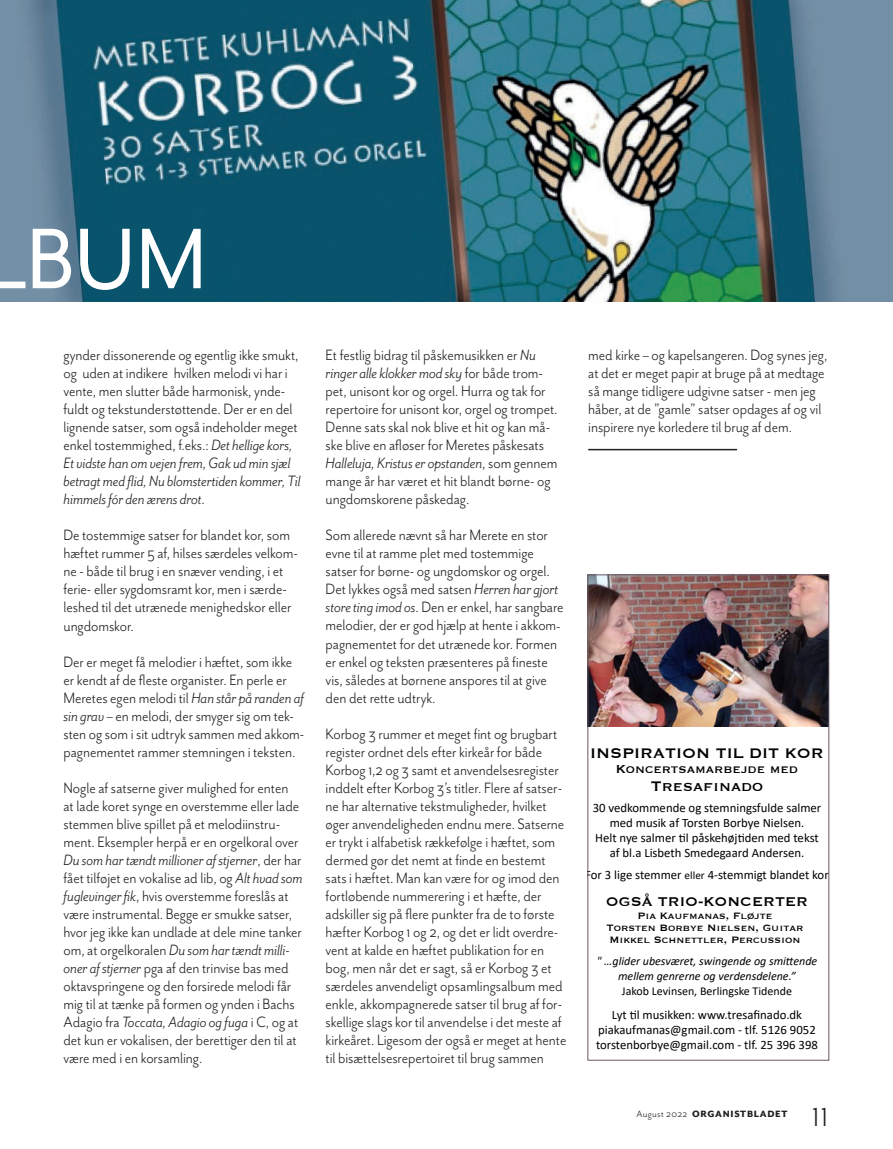
<style>
.page{position:relative;width:893px;height:1149px;background:#fff}
.page>*{position:absolute;margin:0;border:0;box-sizing:border-box;transform-origin:0 0}
.t1{font:99px "Mr Eaves Mod OT";color:#fff;scale:.96 1}
.t2{font:30px "Mr Eaves San OT";color:#231f20}
.t3{font:18px "Copperplate";color:#000}
.t4{font:17.25px/18px "Mr Eaves San OT";letter-spacing:-.005em;color:#231f20;scale:.93 1}
.t5{font:16.5px "Copperplate";color:#000}
.t6{font:15px "Copperplate";color:#000}
.t7{font:12.75px/15px "Calibri";color:#000;text-align:center}
.t8{font:12px/12px "Copperplate";color:#000;text-align:center}
.t9{font:italic 12px/15px "Calibri";color:#000;text-align:center}
.t10{font:12px "Calibri";color:#000}
.t11{font:800 10.5px "Mr Eaves Mod OT";letter-spacing:.07em;color:#231f20}
.s1{font-style:italic}
.s2{font-size:11.25px}
.s3{font-family:"Mr Eaves San OT";font-weight:400}
</style>
<div class="page">
<img style="left:0;top:0;width:893px;height:302px">
<img style="left:589px;top:576px;width:238px;height:150px">
<div style="left:587px;top:574px;width:242px;height:486px;border:1px solid #695864"></div>
<hr style="left:588px;top:448px;width:149px;height:2px;background:#231f20">
<h1 class="t1" style="left:-15px;top:205px;width:233px">LBUM</h1>
<p class="t4" style="left:63px;top:346px;width:256px">gynder dissonerende og egentlig ikke smukt, og uden at indikere hvilken melodi vi har i vente, men slutter både harmonisk, ynde&shy;fuldt og tekstunderstøttende. Der er en del lignende satser, som også indeholder meget enkel tostemmighed, f.eks.: <span class="s1">Det hellige kors, Et vidste han om vejen frem, Gak ud min sjæl betragt med flid, Nu blomstertiden kommer, Til himmels fór den ærens drot</span>.</p>
<p class="t4" style="left:63px;top:526px;width:254px">De tostemmige satser for blandet kor, som hæftet rummer 5 af, hilses særdeles velkom&shy;ne - både til brug i en snæver vending, i et ferie- eller sygdomsramt kor, men i særde&shy;leshed til det utrænede menighedskor eller ungdomskor.</p>
<p class="t4" style="left:63px;top:652px;width:261px">Der er meget få melodier i hæftet, som ikke er kendt af de fleste organister. En perle er Meretes egen melodi til <span class="s1">Han står på randen af sin grav</span> – en melodi, der smyger sig om tek&shy;sten og som i sit udtryk sammen med akkom&shy;pagnementet rammer stemningen i teksten.</p>
<p class="t4" style="left:63px;top:778px;width:259px">Nogle af satserne giver mulighed for enten at lade koret synge en overstemme eller lade stemmen blive spillet på et melodiinstru&shy;ment. Eksempler herpå er en orgelkoral over <span class="s1">Du som har tændt millioner af stjerner</span>, der har fået tilføjet en vokalise ad lib, og <span class="s1">Alt hvad som fuglevinger fik</span>, hvis overstemme foreslås at være instrumental. Begge er smukke satser, hvor jeg ikke kan undlade at dele mine tanker om, at orgelkoralen <span class="s1">Du som har tændt milli&shy;oner af stjerner</span> pga af den trinvise bas med oktavspringene og den forsirede melodi får mig til at tænke på formen og ynden i Bachs Adagio fra <span class="s1">Toccata, Adagio og fuga</span> i C, og at det kun er vokalisen, der berettiger den til at være med i en korsamling.</p>
<p class="t4" style="left:326px;top:346px;width:251px">Et festlig bidrag til påskemusikken er <span class="s1">Nu ringer alle klokker mod sky</span> for både trom&shy;pet, unisont kor og orgel. Hurra og tak for repertoire for unisont kor, orgel og trompet.<br>Denne sats skal nok blive et hit og kan må&shy;ske blive en afløser for Meretes påskesats <span class="s1">Halleluja, Kristus er opstanden</span>, som gennem mange år har været et hit blandt børne- og ungdomskorene påskedag.</p>
<p class="t4" style="left:326px;top:526px;width:257px">Som allerede nævnt så har Merete en stor evne til at ramme plet med tostemmige satser for børne- og ungdomskor og orgel.<br>Det lykkes også med satsen <span class="s1">Herren har gjort store ting imod os</span>. Den er enkel, har sangbare melodier, der er god hjælp at hente i akkom&shy;pagnementet for det utrænede kor. Formen er enkel og teksten præsenteres på fineste vis, således at børnene anspores til at give den det rette udtryk.</p>
<p class="t4" style="left:326px;top:724px;width:260px">Korbog 3 rummer et meget fint og brugbart register ordnet dels efter kirkeår for både Korbog 1,2 og 3 samt et anvendelsesregister inddelt efter Korbog 3’s titler. Flere af satser&shy;ne har alternative tekstmuligheder, hvilket øger anvendeligheden endnu mere. Satserne er trykt i alfabetisk rækkefølge i hæftet, som dermed gør det nemt at finde en bestemt sats i hæftet. Man kan være for og imod den fortløbende nummerering i et hæfte, der adskiller sig på flere punkter fra de to første hæfter Korbog 1 og 2, og det er lidt overdre&shy;vent at kalde en hæftet publikation for en bog, men når det er sagt, så er Korbog 3 et særdeles anvendeligt opsamlingsalbum med enkle, akkompagnerede satser til brug af for&shy;skellige slags kor til anvendelse i det meste af kirkeåret. Ligesom der også er meget at hente til bisættelsesrepertoiret til brug sammen</p>
<p class="t4" style="left:588px;top:346px;width:259px">med kirke – og kapelsangeren. Dog synes jeg, at det er meget papir at bruge på at medtage så mange tidligere udgivne satser - men jeg håber, at de ”gamle” satser opdages af og vil inspirere nye korledere til brug af dem.</p>
<p class="t3" style="left:590px;top:740px;width:235px">INSPIRATION TIL DIT KOR</p>
<p class="t6" style="left:616px;top:759px;width:184px">Koncertsamarbejde med</p>
<p class="t3" style="left:651px;top:773px;width:114px">Tresafinado</p>
<p class="t7" style="left:593px;top:799px;width:230px">30 vedkommende og stemningsfulde salmer med musik af Torsten Borbye Nielsen.<br>Helt nye salmer ;l påskehøj;den med tekst af bl.a Lisbeth Smedegaard Andersen.</p>
<p class="t7" style="left:585px;top:866px;width:245px">For 3 lige stemmer <span class="s2">eller</span> 4-stemmigt blandet kor</p>
<p class="t5" style="left:606px;top:890px;width:204px">OGSÅ TRIO-KONCERTER</p>
<p class="t8" style="left:607px;top:908px;width:198px">Pia Kaufmanas, Fløjte<br>Torsten Borbye Nielsen, Guitar<br>Mikkel Schnettler, Percussion</p>
<p class="t9" style="left:597px;top:952px;width:222px">" …glider ubesværet, swingende og smi5ende mellem genrerne og verdensdelene.”</p>
<p class="t10" style="left:622px;top:982px;width:172px">Jakob Levinsen, Berlingske Tidende</p>
<p class="t7" style="left:596px;top:1006px;width:223px">Lyt ;l musikken: www.tresafinado.dk piakaufmanas@gmail.com - tlf. 5126 9052 torstenborbye@gmail.com - tlf. 25 396 398</p>
<p class="t11" style="left:636px;top:1107px;width:153px"><span class="s3">August 2022</span> ORGANISTBLADET</p>
<h2 class="t2" style="left:812px;top:1100px;width:18px">11</h2>
</div>
